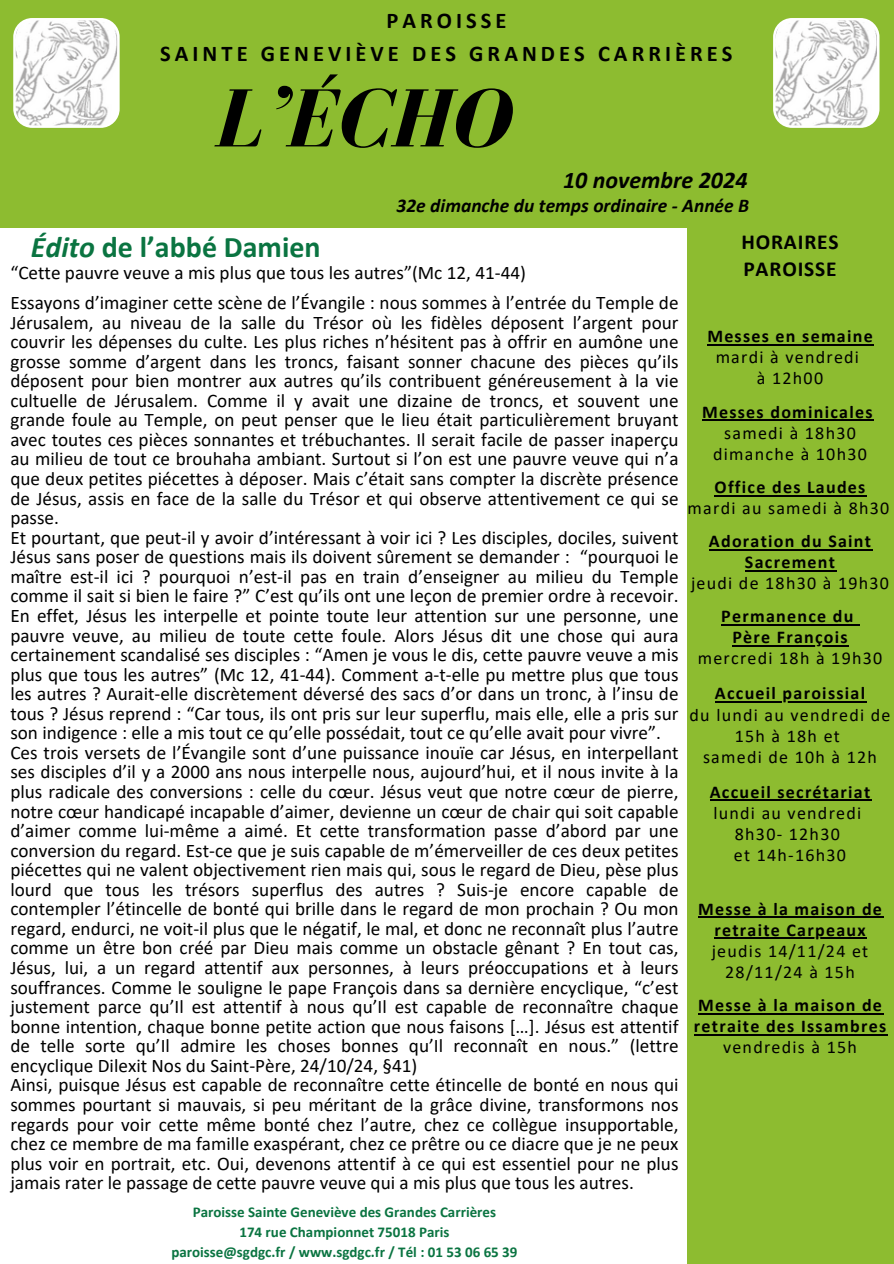
<style>
.page{position:relative;width:894px;height:1264px;background:#fff}
.page>*{position:absolute;margin:0;border:0;box-sizing:border-box;transform-origin:0 0}
.t1{font:italic 700 84.9px "Bodoni FLF";color:#000}
.t2{font:700 30px "Calibri";color:#0a7441}
.t3{font:italic 700 24px "Calibri";color:#000}
.t4{font:700 22.5px/32.7px "Calibri";letter-spacing:.18em;color:#000;text-align:center}
.t5{font:700 21.45px/27px "Calibri";letter-spacing:.04em;color:#000}
.t6{font:italic 700 19.5px "Calibri";color:#000}
.t7{font:19.2px/19.5px "Calibri";color:#000;text-align:justify}
.t8{font:700 18px/21px "Calibri";letter-spacing:.07em;color:#000;text-align:center}
.t9{font:18px/21px "Calibri";letter-spacing:.07em;color:#000;text-align:center}
.t10{font:700 15px "Calibri";color:#0a7441}
.s1{font-style:italic}
.s2{font-weight:400}
</style>
<div class="page">
<div style="left:0;top:0;width:892px;height:228px;background:#8dbc30"></div>
<svg style="left:13px;top:18px;width:107px;height:110px;background:#e9eae5"></svg>
<svg style="left:773px;top:18px;width:106px;height:110px;background:#e9eae6"></svg>
<div style="left:687px;top:223px;width:206px;height:1040px;background:#8dbc30"></div>
<hr style="left:707px;top:344px;width:166px;height:2px;background:#000">
<hr style="left:702px;top:419px;width:171px;height:2px;background:#000">
<hr style="left:714px;top:494px;width:152px;height:2px;background:#000">
<hr style="left:708px;top:549px;width:164px;height:1px;background:#000">
<hr style="left:744px;top:570px;width:92px;height:1px;background:#000">
<hr style="left:721px;top:624px;width:133px;height:2px;background:#000">
<hr style="left:732px;top:645px;width:116px;height:2px;background:#000">
<hr style="left:714px;top:701px;width:152px;height:2px;background:#000">
<hr style="left:709px;top:799px;width:162px;height:2px;background:#000">
<hr style="left:698px;top:916px;width:185px;height:2px;background:#000">
<hr style="left:714px;top:937px;width:152px;height:2px;background:#000">
<hr style="left:698px;top:1012px;width:185px;height:2px;background:#000">
<hr style="left:693px;top:1033px;width:194px;height:2px;background:#000">
<p class="t4" style="left:160px;top:6px;width:573px">PAROISSE<br>SAINTE GENEVIÈVE DES GRANDES CARRIÈRES</p>
<h2 class="t1" style="left:215px;top:73px;width:296px">L’ÉCHO</h2>
<p class="t3" style="left:563px;top:170px;width:186px">10 novembre 2024</p>
<p class="t6" style="left:396px;top:198px;width:354px">32e dimanche du temps ordinaire - Année B</p>
<p class="t2" style="left:31px;top:234px;width:291px"><span class="s1">Édito</span> de l’abbé Damien</p>
<p class="t5" style="left:741px;top:230px;width:99px">HORAIRES<br>PAROISSE</p>
<p class="t7" style="left:10px;top:265px;width:517px">“Cette pauvre veuve a mis plus que tous les autres”(Mc 12, 41-44)</p>
<h1 class="t7" style="left:10px;top:294px;width:669px">Essayons d’imaginer cette scène de l’Évangile : nous sommes à l’entrée du Temple de Jérusalem, au niveau de la salle du Trésor où les fidèles déposent l’argent pour couvrir les dépenses du culte. Les plus riches n’hésitent pas à offrir en aumône une grosse somme d’argent dans les troncs, faisant sonner chacune des pièces qu’ils déposent pour bien montrer aux autres qu’ils contribuent généreusement à la vie cultuelle de Jérusalem. Comme il y avait une dizaine de troncs, et souvent une grande foule au Temple, on peut penser que le lieu était particulièrement bruyant avec toutes ces pièces sonnantes et trébuchantes. Il serait facile de passer inaperçu au milieu de tout ce brouhaha ambiant. Surtout si l’on est une pauvre veuve qui n’a que deux petites piécettes à déposer. Mais c’était sans compter la discrète présence de Jésus, assis en face de la salle du Trésor et qui observe attentivement ce qui se passe.</h1>
<h4 class="t7" style="left:10px;top:529px;width:669px">Et pourtant, que peut-il y avoir d’intéressant à voir ici ? Les disciples, dociles, suivent Jésus sans poser de questions mais ils doivent sûrement se demander : “pourquoi le maître est-il ici ? pourquoi n’est-il pas en train d’enseigner au milieu du Temple comme il sait si bien le faire ?” C’est qu’ils ont une leçon de premier ordre à recevoir.<br>En effet, Jésus les interpelle et pointe toute leur attention sur une personne, une pauvre veuve, au milieu de toute cette foule. Alors Jésus dit une chose qui aura certainement scandalisé ses disciples : “Amen je vous le dis, cette pauvre veuve a mis plus que tous les autres” (Mc 12, 41-44). Comment a-t-elle pu mettre plus que tous les autres ? Aurait-elle discrètement déversé des sacs d’or dans un tronc, à l’insu de tous ? Jésus reprend : “Car tous, ils ont pris sur leur superflu, mais elle, elle a pris sur son indigence : elle a mis tout ce qu’elle possédait, tout ce qu’elle avait pour vivre”.</h4>
<h6 class="t7" style="left:10px;top:744px;width:669px">Ces trois versets de l’Évangile sont d’une puissance inouïe car Jésus, en interpellant ses disciples d’il y a 2000 ans nous interpelle nous, aujourd’hui, et il nous invite à la plus radicale des conversions : celle du cœur. Jésus veut que notre cœur de pierre, notre cœur handicapé incapable d’aimer, devienne un cœur de chair qui soit capable d’aimer comme lui-même a aimé. Et cette transformation passe d’abord par une conversion du regard. Est-ce que je suis capable de m’émerveiller de ces deux petites piécettes qui ne valent objectivement rien mais qui, sous le regard de Dieu, pèse plus lourd que tous les trésors superflus des autres ? Suis-je encore capable de contempler l’étincelle de bonté qui brille dans le regard de mon prochain ? Ou mon regard, endurci, ne voit-il plus que le négatif, le mal, et donc ne reconnaît plus l’autre comme un être bon créé par Dieu mais comme un obstacle gênant ? En tout cas, Jésus, lui, a un regard attentif aux personnes, à leurs préoccupations et à leurs souffrances. Comme le souligne le pape François dans sa dernière encyclique, “c’est justement parce qu’Il est attentif à nous qu’Il est capable de reconnaître chaque bonne intention, chaque bonne petite action que nous faisons […]. Jésus est attentif de telle sorte qu’Il admire les choses bonnes qu’Il reconnaît en nous.” (lettre encyclique Dilexit Nos du Saint-Père, 24/10/24, §41)</h6>
<h5 class="t7" style="left:10px;top:1076px;width:669px">Ainsi, puisque Jésus est capable de reconnaître cette étincelle de bonté en nous qui sommes pourtant si mauvais, si peu méritant de la grâce divine, transformons nos regards pour voir cette même bonté chez l’autre, chez ce collègue insupportable, chez ce membre de ma famille exaspérant, chez ce prêtre ou ce diacre que je ne peux plus voir en portrait, etc. Oui, devenons attentif à ce qui est essentiel pour ne plus jamais rater le passage de cette pauvre veuve qui a mis plus que tous les autres.</h5>
<p class="t8" style="left:707px;top:327px;width:167px">Messes en semaine</p>
<p class="t9" style="left:715px;top:348px;width:145px">mardi à vendredi</p>
<p class="t9" style="left:756px;top:369px;width:68px">à 12h00</p>
<p class="t8" style="left:702px;top:402px;width:172px">Messes dominicales</p>
<p class="t9" style="left:724px;top:423px;width:133px">samedi à 18h30</p>
<p class="t9" style="left:713px;top:444px;width:155px">dimanche à 10h30</p>
<p class="t8" style="left:714px;top:478px;width:152px">Office des Laudes</p>
<p class="t9" style="left:687px;top:499px;width:203px">mardi au samedi à 8h30</p>
<p class="t8" style="left:708px;top:532px;width:164px">Adoration du Saint<br>Sacrement</p>
<p class="t9" style="left:690px;top:574px;width:199px">jeudi de 18h30 à 19h30</p>
<p class="t8" style="left:721px;top:607px;width:133px">Permanence du</p>
<p class="t8" style="left:732px;top:628px;width:117px">Père François</p>
<p class="t9" style="left:697px;top:649px;width:186px">mercredi 18h à 19h30</p>
<p class="t8" style="left:714px;top:684px;width:152px">Accueil paroissial</p>
<p class="t9" style="left:689px;top:705px;width:202px">du lundi au vendredi de<br>15h à 18h et</p>
<p class="t9" style="left:702px;top:747px;width:175px">samedi de 10h à 12h</p>
<p class="t8" style="left:709px;top:782px;width:162px">Accueil secrétariat</p>
<p class="t9" style="left:713px;top:803px;width:149px">lundi au vendredi</p>
<p class="t9" style="left:734px;top:824px;width:106px">8h30- 12h30</p>
<p class="t9" style="left:733px;top:845px;width:114px">et 14h-16h30</p>
<p class="t8" style="left:698px;top:899px;width:185px">Messe à la maison de</p>
<p class="t8" style="left:711px;top:920px;width:158px;text-align:left">retraite Carpeaux <span class="s2">jeudis 14/11/24 et</span></p>
<p class="t8" style="left:698px;top:956px;width:185px;line-height:33.3px"><span class="s2">28/11/24 à 15h<br></span>Messe à la maison de</p>
<p class="t8" style="left:693px;top:1017px;width:194px">retraite des Issambres <span class="s2">vendredis à 15h</span></p>
<p class="t10" style="left:193px;top:1205px;width:305px">Paroisse Sainte Geneviève des Grandes Carrières</p>
<p class="t10" style="left:239px;top:1225px;width:211px">174 rue Championnet 75018 Paris</p>
<p class="t10" style="left:171px;top:1245px;width:347px">paroisse@sgdgc.fr / www.sgdgc.fr / Tél : 01 53 06 65 39</p>
</div>
